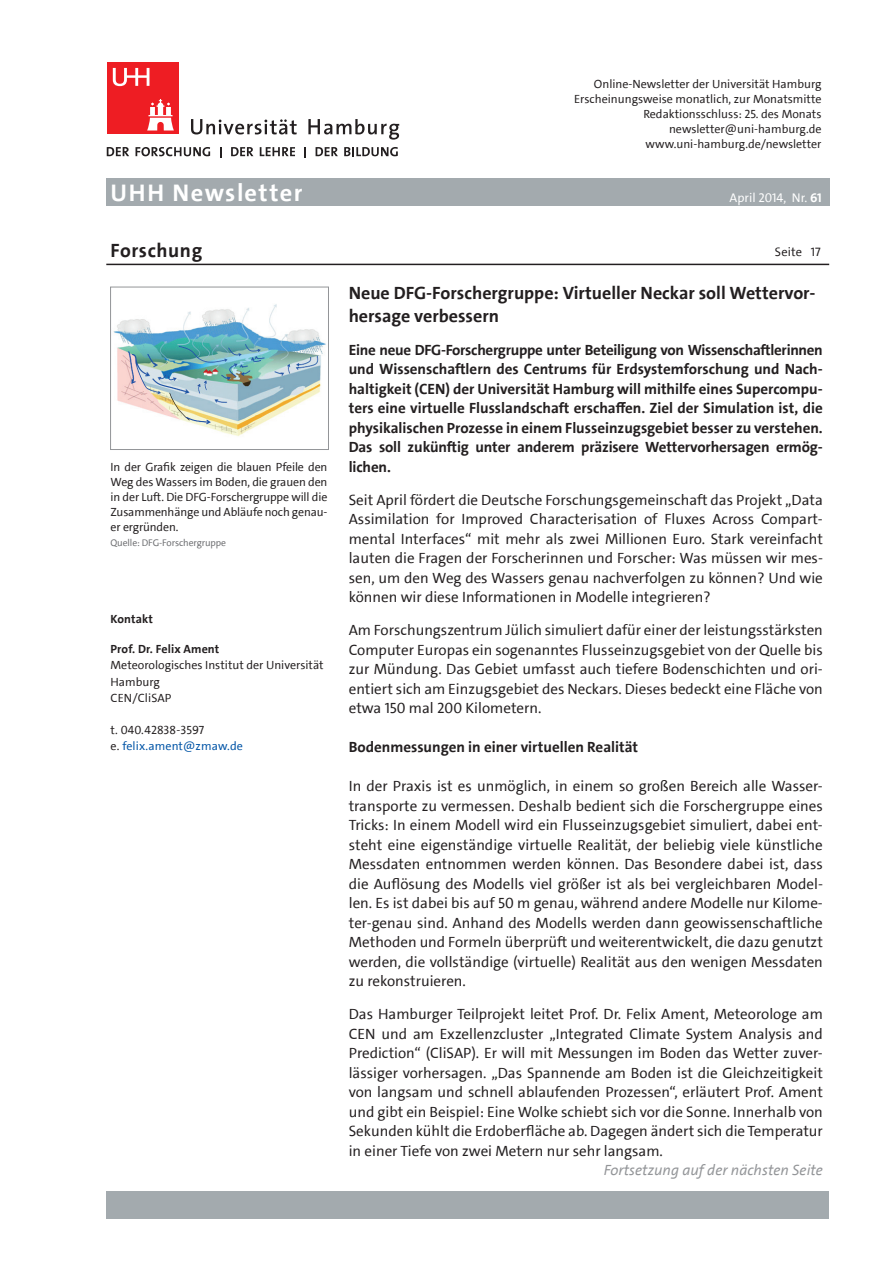
<style>
.page{position:relative;width:893px;height:1263px;background:#fff}
.page>*{position:absolute;margin:0;border:0;box-sizing:border-box;transform-origin:0 0}
.t1{font:700 24.3px "The Sans UHH";letter-spacing:.06em;color:#fff}
.t2{font:700 19.5px "The Sans UHH";letter-spacing:.03em;color:#231f20}
.t3{font:700 18px/22.5px "The Sans UHH";color:#231f20}
.t4{font:15px/19.5px "The Sans UHH";color:#231f20;text-align:justify}
.t5{font:700 15px/19.5px "The Sans UHH";letter-spacing:-.01em;color:#231f20;text-align:justify}
.t6{font:italic 15px "The Sans UHH";color:#939598}
.t7{font:12.75px "The Sans UHH";color:#fff}
.t8{font:12.3px "The Sans UHH";letter-spacing:.01em;color:#231f20}
.t9{font:12px/15px "The Sans UHH";color:#231f20;text-align:right}
.t10{font:12px/16.2px "The Sans UHH";letter-spacing:.01em;color:#0154a6}
.t11{font:700 12px "The Sans UHH";letter-spacing:.01em;color:#231f20}
.t12{font:9.75px "The Sans UHH";letter-spacing:-.01em;color:#6c6d70}
.s1{font-weight:700}
.s2{color:#231f20}
</style>
<div class="page">
<svg style="left:191px;top:119px;width:106px;height:15px"></svg>
<svg style="left:308px;top:119px;width:91px;height:21px"></svg>
<div style="left:107px;top:63px;width:72px;height:71px;background:#ee1d23"></div>
<svg style="left:147px;top:99px;width:27px;height:31px"></svg>
<svg style="left:113px;top:68px;width:36px;height:18px"></svg>
<svg style="left:107px;top:147px;width:22px;height:9px"></svg>
<svg style="left:136px;top:147px;width:74px;height:9px"></svg>
<svg style="left:231px;top:147px;width:22px;height:9px"></svg>
<svg style="left:260px;top:147px;width:35px;height:9px"></svg>
<svg style="left:316px;top:147px;width:22px;height:9px"></svg>
<svg style="left:344px;top:147px;width:54px;height:9px"></svg>
<div style="left:106px;top:179px;width:723px;height:27px;background:#a3aaae"></div>
<div style="left:106px;top:1191px;width:723px;height:27px;background:#a3aaae"></div>
<hr style="left:106px;top:264px;width:723px;height:1px;background:#231f20">
<img style="left:113px;top:304px;width:213px;height:132px">
<div style="left:110px;top:287px;width:219px;height:163px;border:1px solid #939598"></div>
<p class="t9" style="left:574px;top:76px;width:249px">Online-Newsletter der Universität Hamburg Erscheinungsweise monatlich, zur Monatsmitte Redaktionsschluss: 25. des Monats newsletter@uni-hamburg.de www.uni-hamburg.de/newsletter</p>
<h1 class="t1" style="left:111px;top:177px;width:194px">UHH Newsletter</h1>
<p class="t7" style="left:730px;top:189px;width:94px">April 2014, Nr. <span class="s1">61</span></p>
<h2 class="t2" style="left:111px;top:238px;width:93px">Forschung</h2>
<p class="t9" style="left:111px;top:459px;width:218px;text-align:justify">In der Gra-fik zei-gen die blau-en Pfei-le den Weg des Wassers im Boden, die grauen den in der Luft. Die DFG-Forschergruppe will die Zusammenhänge und Abläufe noch genau&shy;er ergründen.</p>
<p class="t12" style="left:111px;top:536px;width:117px">Quelle: DFG-Forschergruppe</p>
<p class="t11" style="left:111px;top:611px;width:44px">Kontakt</p>
<p class="t11" style="left:111px;top:641px;width:110px">Prof. Dr. Felix Ament</p>
<p class="t9" style="left:111px;top:657px;width:215px;line-height:16.2px;text-align:left">Meteorologisches Institut der Universität<br>Hamburg<br>CEN/CliSAP</p>
<p class="t10" style="left:111px;top:722px;width:134px"><span class="s2">t. 040.42838-3597<br>e.</span> felix.ament@zmaw.de</p>
<p class="t8" style="left:775px;top:244px;width:29px">Seite</p>
<p class="t8" style="left:811px;top:244px;width:11px">17</p>
<p class="t3" style="left:349px;top:282px;width:467px">Neue DFG-For-scher-grup-pe: Vir-tu-el-ler Ne-ckar soll Wet-ter-vor&shy;hersage verbessern</p>
<p class="t5" style="left:349px;top:340px;width:476px">Eine neue DFG-For-scher-grup-pe unter Be-tei-li-gung von Wis-sen-schaft-le-rin-nen und Wis-sen-schaft-lern des Cen-trums für Erd-sys-tem-for-schung und Nach&shy;hal-tig-keit (CEN) der Uni-ver-si-tät Ham-burg will mit-hil-fe eines Su-per-com-pu&shy;ters eine vir-tu-el-le Fluss-land-schaft er-schaf-fen. Ziel der Si-mu-la-ti-on ist, die phy-si-ka-li-schen Pro-zes-se in einem Fluss-ein-zugs-ge-biet bes-ser zu ver-ste-hen.<br>Das soll zu-künf-tig unter an-de-rem prä-zi-se-re Wet-ter-vor-her-sa-gen er-mög&shy;lichen.</p>
<p class="t4" style="left:349px;top:490px;width:476px">Seit April fördert die Deutsche Forschungsgemeinschaft das Projekt „Data Assimilation for Improved Characterisation of Fluxes Across Compart&shy;mental Interfaces“ mit mehr als zwei Millionen Euro. Stark vereinfacht lauten die Fragen der Forscherinnen und Forscher: Was müssen wir mes&shy;sen, um den Weg des Wassers genau nachverfolgen zu können? Und wie können wir diese Informationen in Modelle integrieren?</p>
<p class="t4" style="left:349px;top:621px;width:476px">Am Forschungszentrum Jülich simuliert dafür einer der leistungsstärksten Computer Europas ein sogenanntes Flusseinzugsgebiet von der Quelle bis zur Mündung. Das Gebiet umfasst auch tiefere Bodenschichten und ori&shy;entiert sich am Einzugsgebiet des Neckars. Dieses bedeckt eine Fläche von etwa 150 mal 200 Kilometern.</p>
<p class="t5" style="left:349px;top:738px;width:291px">Bo-den-mes-sun-gen in einer vir-tu-el-len Rea-li-tät</p>
<p class="t4" style="left:349px;top:777px;width:476px">In der Praxis ist es unmöglich, in einem so großen Bereich alle Wasser&shy;transporte zu vermessen. Deshalb bedient sich die Forschergruppe eines Tricks: In einem Modell wird ein Flusseinzugsgebiet simuliert, dabei ent&shy;steht eine eigenständige virtuelle Realität, der beliebig viele künstliche Messdaten entnommen werden können. Das Besondere dabei ist, dass die Auf-lö-sung des Mo-dells viel grö-ßer ist als bei ver-gleich-ba-ren Mo-del&shy;len. Es ist dabei bis auf 50 m genau, während andere Modelle nur Kilome&shy;ter-genau sind. Anhand des Modells werden dann geowissenschaftliche Methoden und Formeln überprüft und weiterentwickelt, die dazu genutzt werden, die vollständige (virtuelle) Realität aus den wenigen Messdaten zu rekonstruieren.</p>
<p class="t4" style="left:349px;top:1005px;width:476px">Das Hamburger Teilprojekt leitet Prof. Dr. Felix Ament, Meteorologe am CEN und am Exzellenzcluster „Integrated Climate System Analysis and Prediction“ (CliSAP). Er will mit Messungen im Boden das Wetter zuver&shy;lässiger vorhersagen. „Das Spannende am Boden ist die Gleichzeitigkeit von langsam und schnell ablaufenden Prozessen“, erläutert Prof. Ament und gibt ein Beispiel: Eine Wolke schiebt sich vor die Sonne. Innerhalb von Se-kunden kühlt die Erd-ober-flä-che ab. Da-ge-gen än-dert sich die Tem-pe-ra-tur in einer Tiefe von zwei Metern nur sehr langsam.</p>
<p class="t6" style="left:604px;top:1161px;width:221px">Fortsetzung auf der nächsten Seite</p>
</div>
